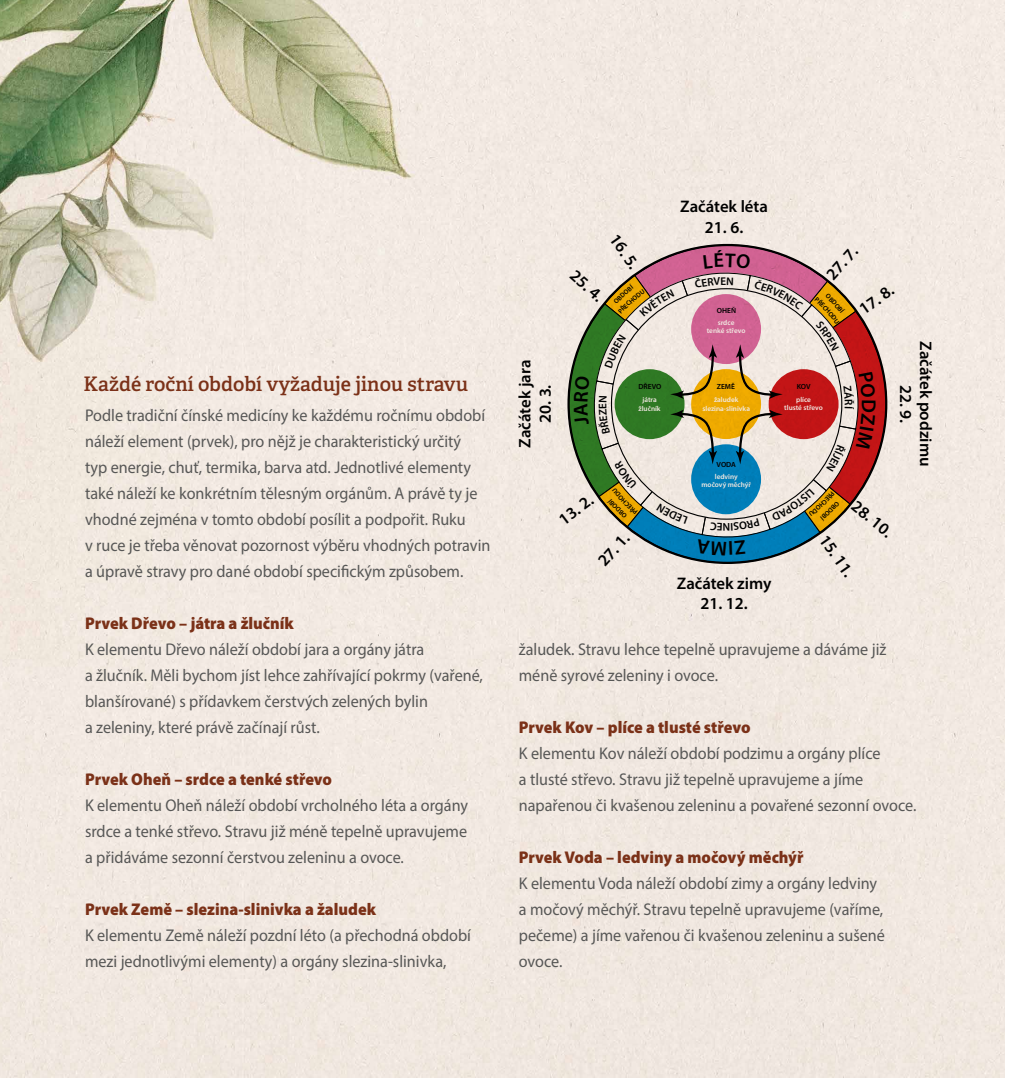
<style>
.page{position:relative;width:1015px;height:1078px;background:#fff}
.page>*{position:absolute;margin:0;border:0;box-sizing:border-box;transform-origin:0 0}
.t1{font:600 20px "Adelle Basic";color:#7b3118}
.t2{font:17px/26px "Myriad Pro";color:#575756;scale:.95 1}
.t3{font:900 17px "Myriad Pro";color:#7b3118;scale:.95 1}
.t4{font:600 16.8px "Myriad Pro";color:#000}
.t5{font:600 7.4px "Myriad Pro";color:#000}
.t6{font:600 7.2px/8.6px "Myriad Pro";color:#fff;text-align:center}
</style>
<div class="page">
<img style="left:1px;top:0;width:1004px;height:1077px">
<svg style="left:556px;top:233px;width:342px;height:342px"></svg>
<p class="t1" style="left:84px;top:371px;width:386px">Každé roční období vyžaduje jinou stravu</p>
<p class="t2" style="left:85px;top:402px;width:428px">Podle tradiční čínské medicíny ke každému ročnímu období náleží element (prvek), pro nějž je charakteristický určitý<br>typ energie, chuť, termika, barva atd. Jednotlivé elementy také náleží ke konkrétním tělesným orgánům. A právě ty je vhodné zejména v tomto období posílit a podpořit. Ruku<br>v ruce je třeba věnovat pozornost výběru vhodných potravin a úpravě stravy pro dané období specifickým způsobem.</p>
<p class="t3" style="left:85px;top:611px;width:221px">Prvek Dřevo – játra a žlučník</p>
<p class="t2" style="left:85px;top:635px;width:420px">K elementu Dřevo náleží období jara a orgány játra<br>a žlučník. Měli bychom jíst lehce zahřívající pokrmy (vařené, blanšírované) s přídavkem čerstvých zelených bylin<br>a zeleniny, které právě začínají růst.</p>
<p class="t3" style="left:85px;top:767px;width:262px">Prvek Oheň – srdce a tenké střevo</p>
<p class="t2" style="left:85px;top:791px;width:405px;text-align:justify">K elementu Oheň náleží období vrcholného léta a orgány srdce a tenké střevo. Stravu již méně tepelně upravujeme a přidáváme sezonní čerstvou zeleninu a ovoce.</p>
<p class="t3" style="left:85px;top:897px;width:308px">Prvek Země – slezina-slinivka a žaludek</p>
<p class="t2" style="left:85px;top:921px;width:408px">K elementu Země náleží pozdní léto (a přechodná období mezi jednotlivými elementy) a orgány slezina-slinivka,</p>
<p class="t4" style="left:580px;top:265px;width:40px;rotate:42deg">25. 4.</p>
<p class="t4" style="left:622px;top:229px;width:40px;rotate:55deg">16. 5.</p>
<p class="t4" style="left:514px;top:447px;width:89px;rotate:-90deg">Začátek jara</p>
<p class="t4" style="left:534px;top:423px;width:40px;rotate:-90deg">20. 3.</p>
<p class="t5" style="left:638px;top:381px;width:24px">DŘEVO</p>
<p class="t6" style="left:638px;top:395px;width:24px">játra žlučník</p>
<p class="t4" style="left:554px;top:512px;width:40px;rotate:-37deg">13. 2.</p>
<p class="t4" style="left:593px;top:556px;width:40px;rotate:-48deg">27. 1.</p>
<p class="t4" style="left:680px;top:196px;width:89px">Začátek léta</p>
<p class="t4" style="left:705px;top:216px;width:40px">21. 6.</p>
<p class="t5" style="left:717px;top:305px;width:21px">OHEŇ</p>
<p class="t6" style="left:707px;top:317px;width:40px">srdce<br>tenké střevo</p>
<p class="t5" style="left:717px;top:381px;width:20px">ZEMĚ</p>
<p class="t6" style="left:702px;top:395px;width:49px">žaludek slezina-slinivka</p>
<p class="t5" style="left:716px;top:460px;width:21px">VODA</p>
<p class="t6" style="left:701px;top:471px;width:51px">ledviny<br>močový měchýř</p>
<p class="t4" style="left:677px;top:572px;width:96px">Začátek zimy</p>
<p class="t4" style="left:700px;top:592px;width:49px">21. 12.</p>
<p class="t4" style="left:821px;top:270px;width:40px;rotate:-48deg">27. 7.</p>
<p class="t5" style="left:797px;top:381px;width:15px">KOV</p>
<p class="t6" style="left:784px;top:395px;width:40px">plíce<br>tlusté střevo</p>
<p class="t4" style="left:855px;top:301px;width:40px;rotate:-35deg">17. 8.</p>
<p class="t4" style="left:936px;top:341px;width:126px;rotate:90deg">Začátek podzimu</p>
<p class="t4" style="left:916px;top:384px;width:40px;rotate:90deg">22. 9.</p>
<p class="t4" style="left:860px;top:495px;width:49px;rotate:39deg">28. 10.</p>
<p class="t4" style="left:832px;top:530px;width:49px;rotate:55deg">15. 11.</p>
<p class="t2" style="left:519px;top:635px;width:388px">žaludek. Stravu lehce tepelně upravujeme a dáváme již méně syrové zeleniny i ovoce.</p>
<p class="t3" style="left:519px;top:715px;width:245px">Prvek Kov – plíce a tlusté střevo</p>
<p class="t2" style="left:519px;top:739px;width:420px">K elementu Kov náleží období podzimu a orgány plíce<br>a tlusté střevo. Stravu již tepelně upravujeme a jíme napařenou či kvašenou zeleninu a povařené sezonní ovoce.</p>
<p class="t3" style="left:519px;top:845px;width:301px">Prvek Voda – ledviny a močový měchýř</p>
<p class="t2" style="left:519px;top:869px;width:387px">K elementu Voda náleží období zimy a orgány ledviny a močový měchýř. Stravu tepelně upravujeme (vaříme, pečeme) a jíme vařenou či kvašenou zeleninu a sušené ovoce.</p>
</div>
